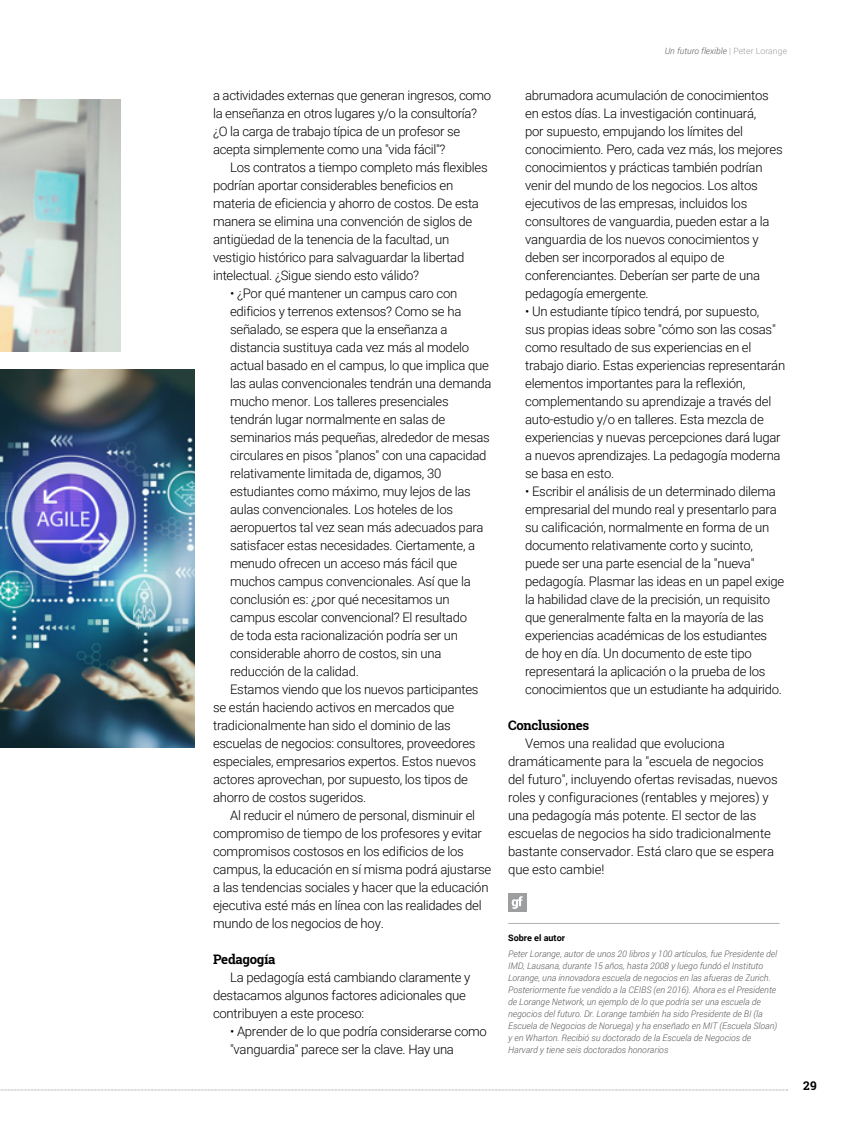
<style>
.page{position:relative;width:851px;height:1127px;background:#fff}
.page>*{position:absolute;margin:0;border:0;box-sizing:border-box;transform-origin:0 0}
.t1{font:300 13.2px/18px "Roboto";letter-spacing:-.02em;color:#000}
.t2{font:700 13.2px "Roboto Slab";letter-spacing:-.02em;color:#000}
.t3{font:700 12px "Roboto Slab";color:#000}
.t4{font:italic 300 9px/12px "Roboto";color:#58585a}
.t5{font:700 9px "Roboto";color:#000}
.t6{font:italic 300 8.7px "Roboto";letter-spacing:.01em;color:#58585a}
.s1{font-style:normal;color:#9c9e9f}
</style>
<div class="page">
<svg style="left:0;top:1089px;width:787px;height:1px"></svg>
<hr style="left:508px;top:923px;width:271px;height:1px;background:#b1b3b4">
<div style="left:508px;top:893px;width:18px;height:18px;background:#9c9e9f"></div>
<svg style="left:511px;top:896px;width:11px;height:13px"></svg>
<img style="left:0;top:370px;width:195px;height:378px">
<img style="left:0;top:100px;width:121px;height:252px">
<p class="t1" style="left:213px;top:86px;width:280px">a actividades externas que generan ingresos, como la enseñanza en otros lugares y/o la consultoría? ¿O la carga de trabajo típica de un profesor se acepta simplemente como una "vida fácil"?</p>
<p class="t1" style="left:213px;top:158px;width:276px;text-indent:17px">Los contratos a tiempo completo más flexibles podrían aportar considerables beneficios en materia de eficiencia y ahorro de costos. De esta manera se elimina una convención de siglos de antigüedad de la tenencia de la facultad, un vestigio histórico para salvaguardar la libertad intelectual. ¿Sigue siendo esto válido?</p>
<p class="t1" style="left:230px;top:284px;width:229px">• ¿Por qué mantener un campus caro con</p>
<p class="t1" style="left:230px;top:302px;width:233px">edificios y terrenos extensos? Como se ha</p>
<p class="t1" style="left:230px;top:320px;width:219px">señalado, se espera que la enseñanza a</p>
<p class="t1" style="left:230px;top:338px;width:241px">distancia sustituya cada vez más al modelo</p>
<p class="t1" style="left:230px;top:356px;width:260px">actual basado en el campus, lo que implica que</p>
<p class="t1" style="left:230px;top:374px;width:263px">las aulas convencionales tendrán una demanda</p>
<p class="t1" style="left:230px;top:392px;width:220px">mucho menor. Los talleres presenciales</p>
<p class="t1" style="left:230px;top:409px;width:217px">tendrán lugar normalmente en salas de</p>
<p class="t1" style="left:230px;top:427px;width:261px">seminarios más pequeñas, alrededor de mesas</p>
<p class="t1" style="left:230px;top:445px;width:258px">circulares en pisos "planos" con una capacidad</p>
<p class="t1" style="left:230px;top:463px;width:213px">relativamente limitada de, digamos, 30</p>
<p class="t1" style="left:230px;top:481px;width:242px">estudiantes como máximo, muy lejos de las</p>
<p class="t1" style="left:230px;top:499px;width:224px">aulas convencionales. Los hoteles de los</p>
<p class="t1" style="left:230px;top:517px;width:255px">aeropuertos tal vez sean más adecuados para</p>
<p class="t1" style="left:230px;top:535px;width:246px">satisfacer estas necesidades. Ciertamente, a</p>
<p class="t1" style="left:230px;top:553px;width:228px">menudo ofrecen un acceso más fácil que</p>
<p class="t1" style="left:230px;top:571px;width:242px">muchos campus convencionales. Así que la</p>
<p class="t1" style="left:230px;top:589px;width:221px">conclusión es: ¿por qué necesitamos un</p>
<p class="t1" style="left:230px;top:607px;width:238px">campus escolar convencional? El resultado</p>
<p class="t1" style="left:230px;top:625px;width:229px">de toda esta racionalización podría ser un</p>
<p class="t1" style="left:230px;top:643px;width:213px">considerable ahorro de costos, sin una</p>
<p class="t1" style="left:230px;top:661px;width:130px">reducción de la calidad.</p>
<p class="t1" style="left:230px;top:679px;width:250px">Estamos viendo que los nuevos participantes</p>
<p class="t1" style="left:213px;top:697px;width:242px">se están haciendo activos en mercados que</p>
<p class="t1" style="left:213px;top:715px;width:239px">tradicionalmente han sido el dominio de las</p>
<p class="t1" style="left:213px;top:733px;width:264px">escuelas de negocios: consultores, proveedores</p>
<p class="t1" style="left:213px;top:751px;width:264px">especiales, empresarios expertos. Estos nuevos</p>
<p class="t1" style="left:213px;top:769px;width:256px">actores aprovechan, por supuesto, los tipos de</p>
<p class="t1" style="left:213px;top:787px;width:155px">ahorro de costos sugeridos.</p>
<p class="t1" style="left:230px;top:805px;width:246px">Al reducir el número de personal, disminuir el</p>
<p class="t1" style="left:213px;top:823px;width:270px">compromiso de tiempo de los profesores y evitar</p>
<p class="t1" style="left:213px;top:841px;width:252px">compromisos costosos en los edificios de los</p>
<p class="t1" style="left:213px;top:859px;width:280px">campus, la educación en sí misma podrá ajustarse</p>
<p class="t1" style="left:213px;top:877px;width:277px">a las tendencias sociales y hacer que la educación</p>
<p class="t1" style="left:213px;top:895px;width:270px">ejecutiva esté más en línea con las realidades del</p>
<p class="t1" style="left:213px;top:913px;width:172px">mundo de los negocios de hoy.</p>
<p class="t2" style="left:213px;top:950px;width:64px">Pedagogía</p>
<p class="t1" style="left:213px;top:967px;width:259px;text-indent:17px">La pedagogía está cambiando claramente y destacamos algunos factores adicionales que contribuyen a este proceso:</p>
<p class="t1" style="left:230px;top:1021px;width:258px">• Aprender de lo que podría considerarse como "vanguardia" parece ser la clave. Hay una</p>
<p class="t6" style="left:664px;top:45px;width:124px">Un futuro flexible <span class="s1">| Peter Lorange</span></p>
<p class="t1" style="left:525px;top:86px;width:259px">abrumadora acumulación de conocimientos en estos días. La investigación continuará,<br>por supuesto, empujando los límites del conocimiento. Pero, cada vez más, los mejores conocimientos y prácticas también podrían venir del mundo de los negocios. Los altos ejecutivos de las empresas, incluidos los consultores de vanguardia, pueden estar a la vanguardia de los nuevos conocimientos y deben ser incorporados al equipo de conferenciantes. Deberían ser parte de una pedagogía emergente.</p>
<p class="t1" style="left:525px;top:302px;width:261px">• Un estudiante típico tendrá, por supuesto,<br>sus propias ideas sobre "cómo son las cosas" como resultado de sus experiencias en el trabajo diario. Estas experiencias representarán elementos importantes para la reflexión, complementando su aprendizaje a través del auto-estudio y/o en talleres. Esta mezcla de experiencias y nuevas percepciones dará lugar a nuevos aprendizajes. La pedagogía moderna se basa en esto.</p>
<p class="t1" style="left:525px;top:481px;width:260px">• Escribir el análisis de un determinado dilema empresarial del mundo real y presentarlo para su calificación, normalmente en forma de un documento relativamente corto y sucinto, puede ser una parte esencial de la "nueva" pedagogía. Plasmar las ideas en un papel exige la habilidad clave de la precisión, un requisito que generalmente falta en la mayoría de las experiencias académicas de los estudiantes de hoy en día. Un documento de este tipo representará la aplicación o la prueba de los conocimientos que un estudiante ha adquirido.</p>
<p class="t2" style="left:508px;top:716px;width:83px">Conclusiones</p>
<p class="t1" style="left:508px;top:733px;width:271px;text-indent:17px">Vemos una realidad que evoluciona dramáticamente para la "escuela de negocios del futuro", incluyendo ofertas revisadas, nuevos roles y configuraciones (rentables y mejores) y una pedagogía más potente. El sector de las escuelas de negocios ha sido tradicionalmente bastante conservador. Está claro que se espera que esto cambie!</p>
<p class="t5" style="left:508px;top:931px;width:58px">Sobre el autor</p>
<p class="t4" style="left:508px;top:948px;width:270px">Peter Lorange, autor de unos 20 libros y 100 artículos, fue Presidente del IMD, Lausana, durante 15 años, hasta 2008 y luego fundó el Instituto Lorange, una innovadora escuela de negocios en las afueras de Zurich.<br>Posteriormente fue vendido a la CEIBS (en 2016). Ahora es el Presidente de Lorange Network, un ejemplo de lo que podría ser una escuela de negocios del futuro. Dr. Lorange también ha sido Presidente de BI (la Escuela de Negocios de Noruega) y ha enseñado en MIT (Escuela Sloan) y en Wharton. Recibió su doctorado de la Escuela de Negocios de Harvard y tiene seis doctorados honorarios</p>
<p class="t3" style="left:803px;top:1077px;width:15px">29</p>
</div>
